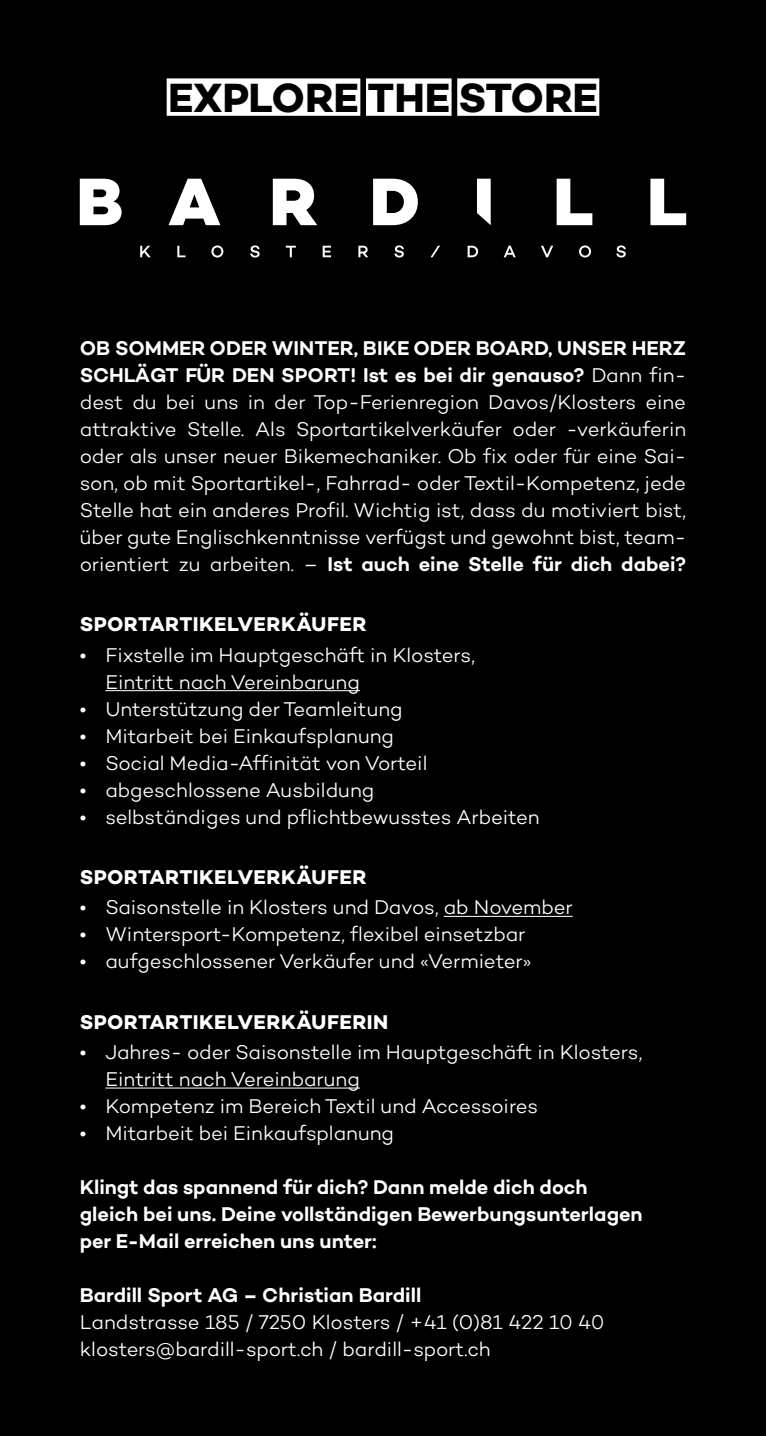
<style>
.page{position:relative;width:766px;height:1436px;background:#fff}
.page>*{position:absolute;margin:0;border:0;box-sizing:border-box;transform-origin:0 0}
.t1{font:700 41.62px "Campton";letter-spacing:-.005em;color:#000}
.t2{font:300 20.25px/27px "Campton";letter-spacing:-.005em;color:#fff}
.t3{font:600 20.25px/27px "Campton";color:#fff}
.t4{font:700 20.25px "Campton";letter-spacing:.015em;color:#fff}
.s1{font-weight:600}
.s2{font-weight:400}
</style>
<div class="page">
<div style="left:0;top:0;width:765px;height:1435px;background:#000"></div>
<svg style="left:80px;top:179px;width:606px;height:78px"></svg>
<hr style="left:105px;top:690px;width:255px;height:1px;background:#fff">
<hr style="left:443px;top:915px;width:129px;height:1px;background:#fff">
<hr style="left:105px;top:1087px;width:255px;height:1px;background:#fff">
<div style="left:167px;top:78px;width:193px;height:38px;background:#fff"></div>
<div style="left:366px;top:78px;width:85px;height:38px;background:#fff"></div>
<div style="left:457px;top:78px;width:142px;height:38px;background:#fff"></div>
<h1 class="t1" style="left:168px;top:71px;width:431px">EXPLORE THE STORE</h1>
<p class="t2" style="left:80px;top:334px;width:607px;text-align:justify"><span class="s1">OB SOMMER ODER WINTER, BIKE ODER BOARD, UNSER HERZ SCHLÄGT FÜR DEN SPORT! Ist es bei dir genauso?</span> Dann fin&shy;dest du bei uns in der Top-Ferienregion Davos/Klosters eine attraktive Stelle. Als Sportartikelverkäufer oder -verkäuferin oder als unser neuer Bikemechaniker. Ob fix oder für eine Sai&shy;son, ob mit Sportartikel-, Fahrrad- oder Textil-Kompetenz, jede Stelle hat ein anderes Profil. Wichtig ist, dass du motiviert bist, über gute Englischkenntnisse verfügst und gewohnt bist, team&shy;orientiert zu arbeiten. – <span class="s1">Ist auch eine Stelle für dich dabei?</span></p>
<p class="t4" style="left:80px;top:611px;width:288px">SPORTARTIKELVERKÄUFER</p>
<p class="t2" style="left:105px;top:640px;width:371px;text-indent:-26px"><span class="s2">•</span> Fixstelle im Hauptgeschäft in Klosters,<br>Eintritt nach Vereinbarung</p>
<p class="t2" style="left:80px;top:694px;width:324px"><span class="s2">•</span> Unterstützung der Teamleitung</p>
<p class="t2" style="left:80px;top:721px;width:316px"><span class="s2">•</span> Mitarbeit bei Einkaufsplanung</p>
<p class="t2" style="left:80px;top:748px;width:349px"><span class="s2">•</span> Social Media-Affinität von Vorteil</p>
<p class="t2" style="left:80px;top:775px;width:296px"><span class="s2">•</span> abgeschlossene Ausbildung</p>
<p class="t2" style="left:80px;top:802px;width:461px"><span class="s2">•</span> selbständiges und pflichtbewusstes Arbeiten</p>
<p class="t4" style="left:80px;top:864px;width:288px">SPORTARTIKELVERKÄUFER</p>
<p class="t2" style="left:80px;top:893px;width:494px"><span class="s2">•</span> Saisonstelle in Klosters und Davos, ab November</p>
<p class="t2" style="left:80px;top:920px;width:447px"><span class="s2">•</span> Wintersport-Kompetenz, flexibel einsetzbar</p>
<p class="t2" style="left:80px;top:947px;width:453px"><span class="s2">•</span> aufgeschlossener Verkäufer und «Vermieter»</p>
<p class="t4" style="left:80px;top:1008px;width:310px">SPORTARTIKELVERKÄUFERIN</p>
<p class="t2" style="left:105px;top:1038px;width:538px;text-indent:-26px"><span class="s2">•</span> Jahres- oder Saisonstelle im Hauptgeschäft in Klosters,<br>Eintritt nach Vereinbarung</p>
<p class="t2" style="left:80px;top:1091px;width:460px"><span class="s2">•</span> Kompetenz im Bereich Textil und Accessoires</p>
<p class="t2" style="left:80px;top:1118px;width:316px"><span class="s2">•</span> Mitarbeit bei Einkaufsplanung</p>
<p class="t3" style="left:80px;top:1172px;width:564px">Klingt das spannend für dich? Dann melde dich doch gleich bei uns. Deine vollständigen Bewerbungsunterlagen per E-Mail erreichen uns unter:</p>
<p class="t3" style="left:80px;top:1280px;width:343px">Bardill Sport AG – Christian Bardill</p>
<p class="t2" style="left:80px;top:1307px;width:525px">Landstrasse 185 / 7250 Klosters / +41 (0)81 422 10 40 klosters@bardill-sport.ch / bardill-sport.ch</p>
</div>
